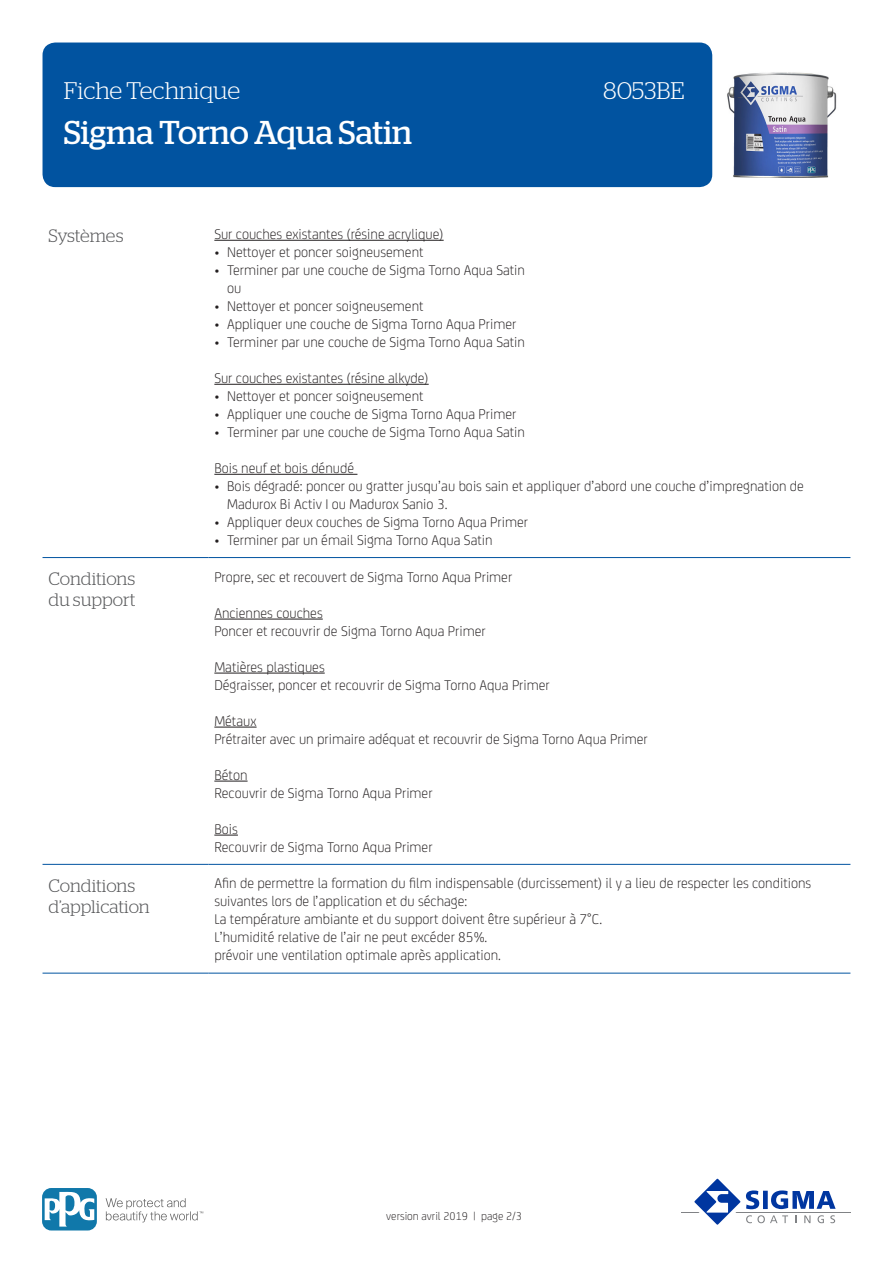
<style>
.page{position:relative;width:893px;height:1263px;background:#fff}
.page>*{position:absolute;margin:0;border:0;box-sizing:border-box;transform-origin:0 0}
.t1{font:33px "Stag";color:#fff}
.t2{font:300 24px "Stag";color:#fff}
.KOP{font:300 18px/21.6px "Stag";letter-spacing:-.005em;color:#57585a}
.BODY{font:300 15px/18px "FS Joey";color:#231f20}
.t3{font:300 12px "FS Joey";color:#231f20}
</style>
<div class="page">
<div style="left:43px;top:43px;width:669px;height:144px;background:#0153a0;border-radius:13px"></div>
<hr style="left:681px;top:1211px;width:169px;height:1px;background:#808285">
<svg style="left:689px;top:1178px;width:147px;height:47px"></svg>
<svg style="left:106px;top:1198px;width:97px;height:24px"></svg>
<svg style="left:43px;top:1188px;width:54px;height:42px"></svg>
<svg style="left:45px;top:1191px;width:49px;height:35px"></svg>
<hr style="left:43px;top:557px;width:165px;height:1px;background:#0153a0">
<hr style="left:208px;top:557px;width:642px;height:1px;background:#0153a0">
<hr style="left:43px;top:864px;width:165px;height:1px;background:#0153a0">
<hr style="left:208px;top:864px;width:642px;height:1px;background:#0153a0">
<hr style="left:43px;top:973px;width:165px;height:1px;background:#0153a0">
<hr style="left:208px;top:973px;width:642px;height:1px;background:#0153a0">
<hr style="left:214px;top:240px;width:230px;height:1px;background:#231f20">
<hr style="left:214px;top:384px;width:215px;height:1px;background:#231f20">
<hr style="left:214px;top:474px;width:143px;height:1px;background:#231f20">
<hr style="left:214px;top:619px;width:109px;height:1px;background:#231f20">
<hr style="left:214px;top:673px;width:111px;height:1px;background:#231f20">
<hr style="left:214px;top:727px;width:43px;height:1px;background:#231f20">
<hr style="left:214px;top:781px;width:34px;height:1px;background:#231f20">
<svg style="left:214px;top:835px;width:24px;height:1px"></svg>
<img style="left:727px;top:72px;width:110px;height:106px">
<h2 class="t2" style="left:64px;top:77px;width:178px">Fiche Technique</h2>
<h2 class="t2" style="left:603px;top:77px;width:83px">8053BE</h2>
<h1 class="t1" style="left:64px;top:114px;width:350px">Sigma Torno Aqua Satin</h1>
<p class="KOP" style="left:49px;top:225px;width:76px">Systèmes</p>
<p class="BODY" style="left:214px;top:224px;width:231px">Sur couches existantes (résine acrylique)</p>
<p class="BODY" style="left:214px;top:242px;width:211px">• Nettoyer et poncer soigneusement</p>
<p class="BODY" style="left:227px;top:260px;width:299px;text-indent:-13px">• Terminer par une couche de Sigma Torno Aqua Satin ou</p>
<p class="BODY" style="left:214px;top:296px;width:211px">• Nettoyer et poncer soigneusement</p>
<p class="BODY" style="left:214px;top:314px;width:304px">• Appliquer une couche de Sigma Torno Aqua Primer</p>
<p class="BODY" style="left:214px;top:332px;width:312px">• Terminer par une couche de Sigma Torno Aqua Satin</p>
<p class="BODY" style="left:214px;top:368px;width:216px">Sur couches existantes (résine alkyde)</p>
<p class="BODY" style="left:214px;top:386px;width:211px">• Nettoyer et poncer soigneusement</p>
<p class="BODY" style="left:214px;top:404px;width:304px">• Appliquer une couche de Sigma Torno Aqua Primer</p>
<p class="BODY" style="left:214px;top:422px;width:312px">• Terminer par une couche de Sigma Torno Aqua Satin</p>
<p class="BODY" style="left:214px;top:458px;width:141px">Bois neuf et bois dénudé</p>
<p class="BODY" style="left:227px;top:476px;width:578px;text-indent:-13px">• Bois dégradé: poncer ou gratter jusqu’au bois sain et appliquer d’abord une couche d’impregnation de<br>Madurox Bi Activ I ou Madurox Sanio 3.</p>
<p class="BODY" style="left:214px;top:512px;width:315px">• Appliquer deux couches de Sigma Torno Aqua Primer</p>
<p class="BODY" style="left:214px;top:530px;width:280px">• Terminer par un émail Sigma Torno Aqua Satin</p>
<p class="KOP" style="left:49px;top:567px;width:88px">Conditions du support</p>
<p class="BODY" style="left:214px;top:567px;width:299px">Propre, sec et recouvert de Sigma Torno Aqua Primer</p>
<p class="BODY" style="left:214px;top:603px;width:273px">Anciennes couches<br>Poncer et recouvrir de Sigma Torno Aqua Primer</p>
<p class="BODY" style="left:214px;top:657px;width:337px">Matières plastiques<br>Dégraisser, poncer et recouvrir de Sigma Torno Aqua Primer</p>
<p class="BODY" style="left:214px;top:711px;width:435px">Métaux<br>Prétraiter avec un primaire adéquat et recouvrir de Sigma Torno Aqua Primer</p>
<p class="BODY" style="left:214px;top:765px;width:220px">Béton<br>Recouvrir de Sigma Torno Aqua Primer</p>
<p class="BODY" style="left:214px;top:819px;width:220px">Bois<br>Recouvrir de Sigma Torno Aqua Primer</p>
<p class="KOP" style="left:49px;top:874px;width:103px">Conditions d’application</p>
<p class="BODY" style="left:214px;top:873px;width:598px">Afin de permettre la formation du film indispensable (durcissement) il y a lieu de respecter les conditions suivantes lors de l’application et du séchage:<br>La température ambiante et du support doivent être supérieur à 7°C.<br>L’humidité relative de l’air ne peut excéder 85%.<br>prévoir une ventilation optimale après application.</p>
<p class="t3" style="left:386px;top:1208px;width:137px">version avril 2019 | page 2/3</p>
</div>
